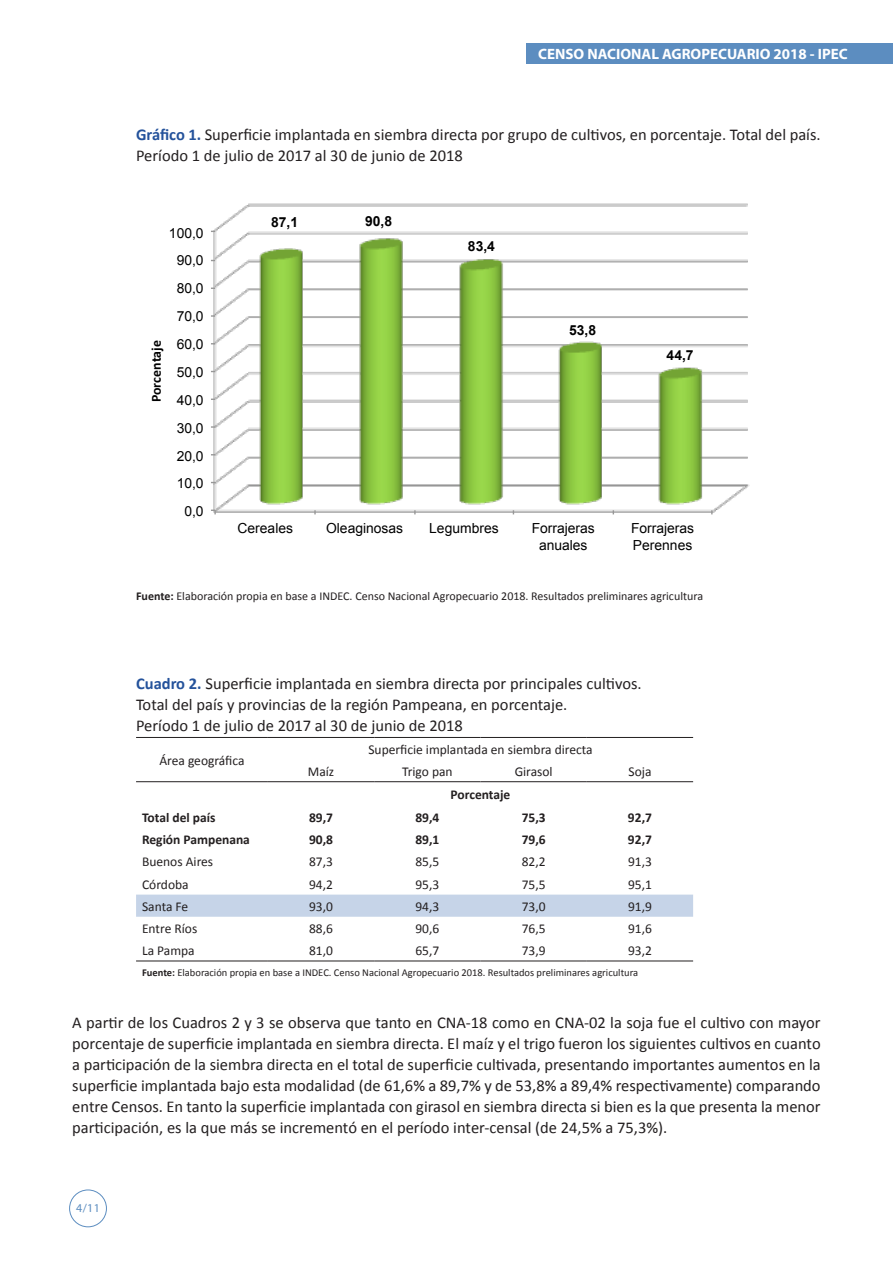
<style>
.page{position:relative;width:893px;height:1263px;background:#fff}
.page>*{position:absolute;margin:0;border:0;box-sizing:border-box;transform-origin:0 0}
.Texto{font:16.5px/21px "Calibri";color:#231f20;text-align:justify}
.Cuadros{font:16.5px/21px "Calibri";color:#231f20}
.t1{font:700 15px "Myriad Pro";color:#fff}
.t2{font:13.8px/16.6px "Arial";color:#000;text-align:center}
.t3{font:700 13.8px "Arial";color:#000}
.t4{font:700 13.8px "Calibri";color:#000}
.Texto-2{font:13.5px "Calibri";color:#231f20}
.Texto-3{font:700 13.5px "Calibri";color:#231f20}
.Texto-4{font:12px "Calibri";color:#231f20}
.t5{font:12px "Myriad Pro";color:#5c8dc0}
.Texto-5{font:10.5px "Calibri";color:#231f20}
.s1{font-weight:700;color:#24529b}
.s2{font-weight:700}
</style>
<div class="page">
<div style="left:69px;top:1189px;width:38px;height:38px;border:1px solid #5c8dc0;border-radius:50%"></div>
<div style="left:526px;top:43px;width:367px;height:21px;background:#5c8dc0"></div>
<img style="left:213px;top:203px;width:537px;height:311px">
<svg style="left:211px;top:510px;width:5px;height:4px"></svg>
<svg style="left:136px;top:894px;width:557px;height:23px;background:#c8d5e8"></svg>
<hr style="left:136px;top:737px;width:132px;height:1px;background:#231f20">
<hr style="left:268px;top:737px;width:106px;height:1px;background:#231f20">
<hr style="left:374px;top:737px;width:106px;height:1px;background:#231f20">
<hr style="left:480px;top:737px;width:107px;height:1px;background:#231f20">
<hr style="left:587px;top:737px;width:106px;height:1px;background:#231f20">
<hr style="left:136px;top:781px;width:132px;height:1px;background:#231f20">
<hr style="left:268px;top:781px;width:106px;height:1px;background:#231f20">
<hr style="left:374px;top:781px;width:106px;height:1px;background:#231f20">
<hr style="left:480px;top:781px;width:107px;height:1px;background:#231f20">
<hr style="left:587px;top:781px;width:106px;height:1px;background:#231f20">
<hr style="left:136px;top:960px;width:132px;height:1px;background:#231f20">
<hr style="left:268px;top:960px;width:106px;height:1px;background:#231f20">
<hr style="left:374px;top:960px;width:106px;height:1px;background:#231f20">
<hr style="left:480px;top:960px;width:107px;height:1px;background:#231f20">
<hr style="left:587px;top:960px;width:106px;height:1px;background:#231f20">
<p class="t1" style="left:538px;top:44px;width:311px">CENSO NACIONAL AGROPECUARIO 2018 - IPEC</p>
<p class="Cuadros" style="left:136px;top:124px;width:686px"><span class="s1">Gráfico 1.</span> Superficie implantada en siembra directa por grupo de cultivos, en porcentaje. Total del país.<br>Período 1 de julio de 2017 al 30 de junio de 2018</p>
<p class="t2" style="left:169px;top:225px;width:36px">100,0</p>
<p class="t2" style="left:177px;top:252px;width:29px">90,0</p>
<p class="t2" style="left:177px;top:280px;width:29px">80,0</p>
<p class="t4" style="left:147px;top:402px;width:64px;rotate:-90deg">Porcentaje</p>
<p class="t2" style="left:177px;top:308px;width:29px">70,0</p>
<p class="t2" style="left:177px;top:336px;width:29px">60,0</p>
<p class="t2" style="left:177px;top:364px;width:29px">50,0</p>
<p class="t2" style="left:177px;top:392px;width:29px">40,0</p>
<p class="t2" style="left:177px;top:420px;width:29px">30,0</p>
<p class="t2" style="left:177px;top:448px;width:29px">20,0</p>
<p class="t2" style="left:177px;top:475px;width:29px">10,0</p>
<p class="t2" style="left:184px;top:503px;width:21px">0,0</p>
<p class="t3" style="left:271px;top:213px;width:29px">87,1</p>
<p class="t3" style="left:365px;top:212px;width:29px">90,8</p>
<p class="t3" style="left:468px;top:237px;width:29px">83,4</p>
<p class="t3" style="left:569px;top:321px;width:29px">53,8</p>
<p class="t3" style="left:667px;top:346px;width:29px">44,7</p>
<p class="t2" style="left:238px;top:520px;width:57px">Cereales</p>
<p class="t2" style="left:326px;top:520px;width:79px">Oleaginosas</p>
<p class="t2" style="left:429px;top:520px;width:71px">Legumbres</p>
<p class="t2" style="left:532px;top:520px;width:65px">Forrajeras anuales</p>
<p class="t2" style="left:631px;top:520px;width:65px;text-align:left">Forrajeras<br>Perennes</p>
<p class="Texto-4" style="left:136px;top:588px;width:568px"><span class="s2">Fuente:</span> Elaboración propia en base a INDEC. Censo Nacional Agropecuario 2018. Resultados preliminares agricultura</p>
<p class="Cuadros" style="left:136px;top:673px;width:507px"><span class="s1">Cuadro 2.</span> Superficie implantada en siembra directa por principales cultivos.</p>
<p class="Cuadros" style="left:136px;top:694px;width:433px">Total del país y provincias de la región Pampeana, en porcentaje.</p>
<p class="Cuadros" style="left:136px;top:715px;width:328px">Período 1 de julio de 2017 al 30 de junio de 2018</p>
<p class="Texto-2" style="left:159px;top:752px;width:87px">Área geográfica</p>
<p class="Texto-2" style="left:368px;top:740px;width:226px">Superficie implantada en siembra directa</p>
<p class="Texto-2" style="left:308px;top:763px;width:28px">Maíz</p>
<p class="Texto-2" style="left:402px;top:763px;width:52px">Trigo pan</p>
<p class="Texto-2" style="left:515px;top:763px;width:39px">Girasol</p>
<p class="Texto-2" style="left:628px;top:763px;width:25px">Soja</p>
<p class="Texto-3" style="left:451px;top:786px;width:61px">Porcentaje</p>
<p class="Texto-3" style="left:142px;top:809px;width:75px">Total del país</p>
<p class="Texto-3" style="left:309px;top:809px;width:26px">89,7</p>
<p class="Texto-3" style="left:415px;top:809px;width:26px">89,4</p>
<p class="Texto-3" style="left:522px;top:809px;width:26px">75,3</p>
<p class="Texto-3" style="left:628px;top:809px;width:26px">92,7</p>
<p class="Texto-3" style="left:142px;top:831px;width:109px">Región Pampenana</p>
<p class="Texto-3" style="left:309px;top:831px;width:26px">90,8</p>
<p class="Texto-3" style="left:415px;top:831px;width:26px">89,1</p>
<p class="Texto-3" style="left:522px;top:831px;width:26px">79,6</p>
<p class="Texto-3" style="left:628px;top:831px;width:26px">92,7</p>
<p class="Texto-2" style="left:142px;top:853px;width:73px">Buenos Aires</p>
<p class="Texto-2" style="left:309px;top:853px;width:25px">87,3</p>
<p class="Texto-2" style="left:415px;top:853px;width:25px">85,5</p>
<p class="Texto-2" style="left:522px;top:853px;width:25px">82,2</p>
<p class="Texto-2" style="left:628px;top:853px;width:25px">91,3</p>
<p class="Texto-2" style="left:142px;top:875px;width:48px">Córdoba</p>
<p class="Texto-2" style="left:309px;top:875px;width:25px">94,2</p>
<p class="Texto-2" style="left:415px;top:875px;width:25px">95,3</p>
<p class="Texto-2" style="left:522px;top:875px;width:25px">75,5</p>
<p class="Texto-2" style="left:628px;top:875px;width:25px">95,1</p>
<p class="Texto-2" style="left:142px;top:898px;width:48px">Santa Fe</p>
<p class="Texto-2" style="left:309px;top:898px;width:25px">93,0</p>
<p class="Texto-2" style="left:415px;top:898px;width:25px">94,3</p>
<p class="Texto-2" style="left:522px;top:898px;width:25px">73,0</p>
<p class="Texto-2" style="left:628px;top:898px;width:25px">91,9</p>
<p class="Texto-2" style="left:142px;top:920px;width:57px">Entre Ríos</p>
<p class="Texto-2" style="left:309px;top:920px;width:25px">88,6</p>
<p class="Texto-2" style="left:415px;top:920px;width:25px">90,6</p>
<p class="Texto-2" style="left:522px;top:920px;width:25px">76,5</p>
<p class="Texto-2" style="left:628px;top:920px;width:25px">91,6</p>
<p class="Texto-2" style="left:142px;top:942px;width:54px">La Pampa</p>
<p class="Texto-2" style="left:309px;top:942px;width:25px">81,0</p>
<p class="Texto-2" style="left:415px;top:942px;width:25px">65,7</p>
<p class="Texto-2" style="left:522px;top:942px;width:25px">73,9</p>
<p class="Texto-2" style="left:628px;top:942px;width:25px">93,2</p>
<p class="Texto-5" style="left:142px;top:966px;width:498px"><span class="s2">Fuente:</span> Elaboración propia en base a INDEC. Censo Nacional Agropecuario 2018. Resultados preliminares agricultura</p>
<p class="Texto" style="left:72px;top:1012px;width:750px">A partir de los Cuadros 2 y 3 se observa que tanto en CNA-18 como en CNA-02 la soja fue el cultivo con mayor porcentaje de superficie implantada en siembra directa. El maíz y el trigo fueron los siguientes cultivos en cuanto a participación de la siembra directa en el total de superficie cultivada, presentando importantes aumentos en la superficie implantada bajo esta modalidad (de 61,6% a 89,7% y de 53,8% a 89,4% respectivamente) comparando entre Censos. En tanto la superficie implantada con girasol en siembra directa si bien es la que presenta la menor participación, es la que más se incrementó en el período inter-censal (de 24,5% a 75,3%).</p>
<p class="t5" style="left:76px;top:1201px;width:25px">4/11</p>
</div>
